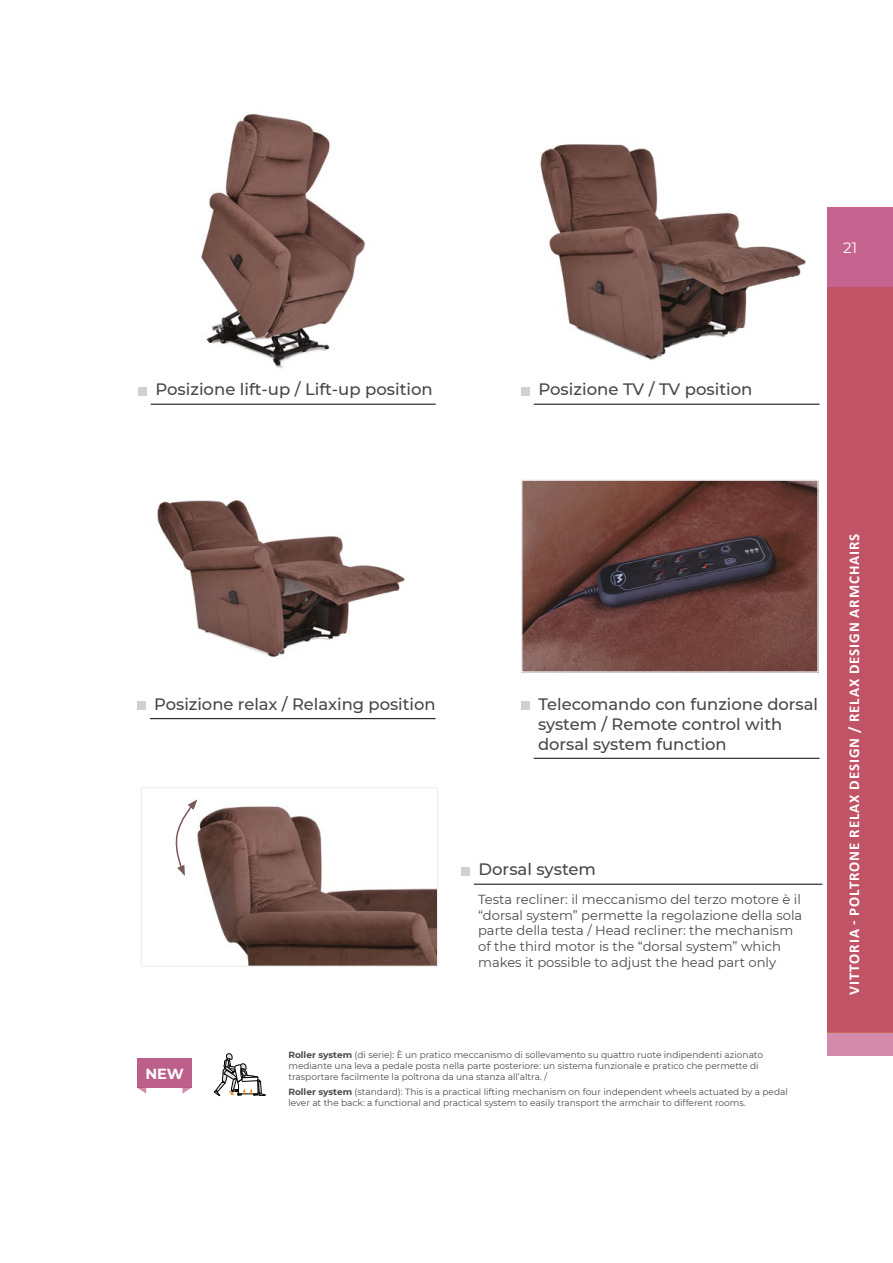
<style>
.page{position:relative;width:893px;height:1263px;background:#fff}
.page>*{position:absolute;margin:0;border:0;box-sizing:border-box;transform-origin:0 0}
.t1{font:500 16.5px/19.8px "Montserrat";color:#474746}
.t2{font:700 15px "Calibri";letter-spacing:.065em;color:#fff}
.t3{font:15px "Montserrat";color:#fff}
.t4{font:700 14.7px "Montserrat";color:#fff}
.t5{font:13.05px/15.8px "Montserrat";color:#4a4a49}
.t6{font:9px/10.8px "Montserrat";color:#4a4a49}
.s1{font-weight:700}
</style>
<div class="page">
<div style="left:827px;top:1032px;width:66px;height:24px;background:#d38bab"></div>
<svg style="left:827px;top:207px;width:66px;height:825px;background:#c05469"></svg>
<img style="left:157px;top:500px;width:248px;height:158px">
<img style="left:523px;top:481px;width:294px;height:190px">
<div style="left:521px;top:479px;width:298px;height:194px;border:1px solid #f0f0f0"></div>
<hr style="left:151px;top:404px;width:285px;height:1px;background:#000">
<div style="left:138px;top:387px;width:8px;height:8px;background:#d0d0d0"></div>
<hr style="left:150px;top:718px;width:286px;height:1px;background:#000">
<div style="left:137px;top:701px;width:9px;height:9px;background:#d0d0d0"></div>
<hr style="left:534px;top:404px;width:286px;height:1px;background:#000">
<div style="left:521px;top:387px;width:9px;height:8px;background:#d0d0d0"></div>
<hr style="left:534px;top:758px;width:286px;height:1px;background:#000">
<div style="left:521px;top:701px;width:9px;height:9px;background:#d0d0d0"></div>
<hr style="left:474px;top:884px;width:348px;height:1px;background:#000">
<div style="left:461px;top:867px;width:9px;height:8px;background:#d0d0d0"></div>
<img style="left:197px;top:799px;width:239px;height:166px">
<div style="left:141px;top:787px;width:297px;height:180px;border:1px solid #f0f0f0"></div>
<img style="left:201px;top:114px;width:165px;height:255px">
<img style="left:540px;top:144px;width:266px;height:216px">
<svg style="left:175px;top:799px;width:22px;height:77px"></svg>
<svg style="left:214px;top:1053px;width:52px;height:43px"></svg>
<svg style="left:137px;top:1087px;width:9px;height:7px"></svg>
<div style="left:137px;top:1058px;width:55px;height:29px;background:#bc608b"></div>
<svg style="left:182px;top:1087px;width:10px;height:7px"></svg>
<h1 class="t1" style="left:155px;top:379px;width:279px">Posizione lift-up / Lift-up position</h1>
<h1 class="t1" style="left:538px;top:379px;width:216px">Posizione TV / TV position</h1>
<h2 class="t3" style="left:843px;top:237px;width:15px">21</h2>
<h1 class="t1" style="left:154px;top:693px;width:283px">Posizione relax / Relaxing position</h1>
<h1 class="t1" style="left:538px;top:693px;width:282px">Telecomando con funzione dorsal system / Remote control with dorsal system function</h1>
<h1 class="t1" style="left:478px;top:859px;width:119px">Dorsal system</h1>
<p class="t5" style="left:478px;top:891px;width:326px">Testa recliner: il meccanismo del terzo motore è il “dorsal system” permette la regolazione della sola parte della testa / Head recliner: the mechanism of the third motor is the “dorsal system” which makes it possible to adjust the head part only</p>
<h3 class="t4" style="left:145px;top:1063px;width:40px">NEW</h3>
<p class="t6" style="left:288px;top:1049px;width:476px"><span class="s1">Roller system</span> (di serie): È un pratico meccanismo di sollevamento su quattro ruote indipendenti azionato mediante una leva a pedale posta nella parte posteriore: un sistema funzionale e pratico che permette di trasportare facilmente la poltrona da una stanza all’altra. /</p>
<p class="t6" style="left:288px;top:1086px;width:501px"><span class="s1">Roller system</span> (standard): This is a practical lifting mechanism on four independent wheels actuated by a pedal lever at the back: a functional and practical system to easily transport the armchair to different rooms.</p>
<h2 class="t2" style="left:845px;top:995px;width:463px;rotate:-90deg">VITTORIA - POLTRONE RELAX DESIGN / RELAX DESIGN ARMCHAIRS</h2>
</div>
